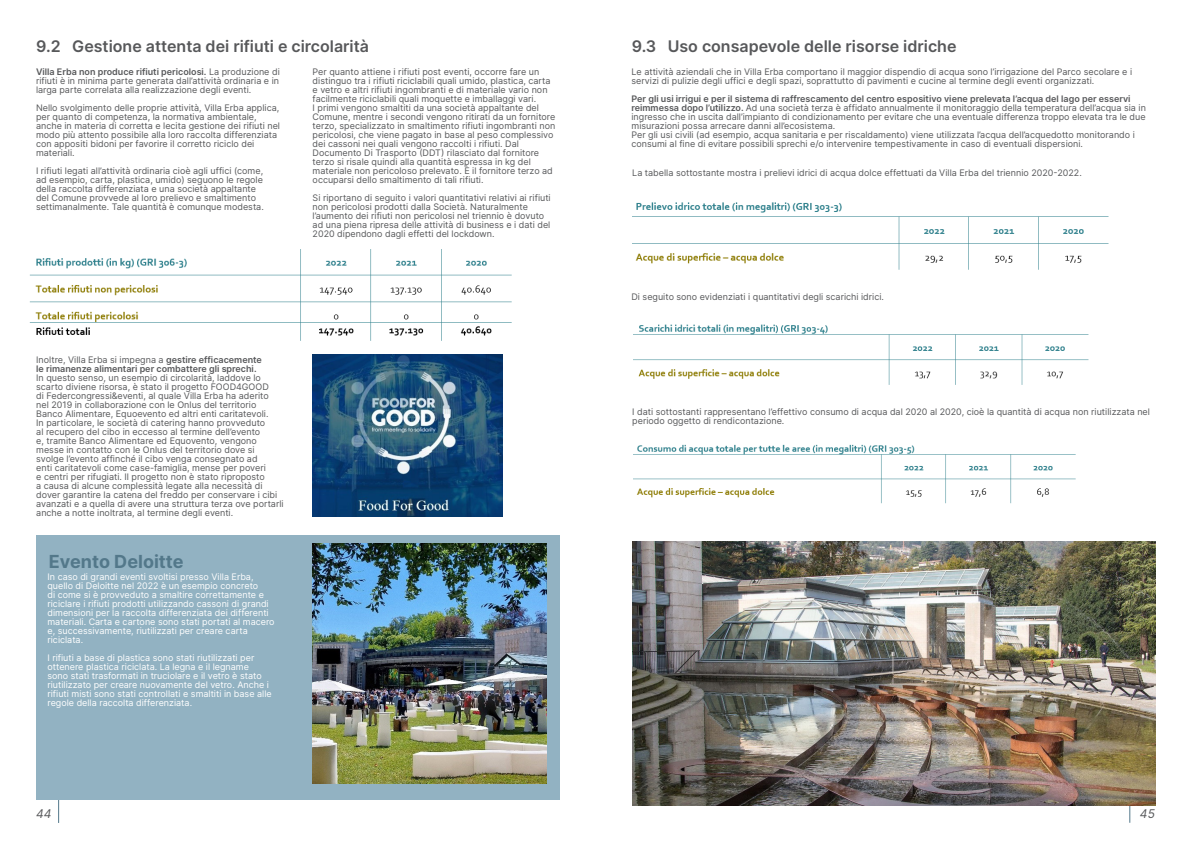
<style>
.page{position:relative;width:1191px;height:842px;background:#fff}
.page>*{position:absolute;margin:0;border:0;box-sizing:border-box;transform-origin:0 0}
.t1{font:700 18px "Inter";color:#53788a}
.t2{font:600 16px "Inter";color:#57585a}
.t3{font:italic 12px "Inter";color:#57585a}
.t4{font:9px/9px "Inter";color:#57585a}
.t5{font:9px/9px "Inter";color:#fff}
.s1{font-weight:600}
</style>
<div class="page">
<svg style="left:58px;top:800px;width:1px;height:23px"></svg>
<svg style="left:1129px;top:806px;width:1px;height:17px"></svg>
<img style="left:29px;top:249px;width:483px;height:92px">
<img style="left:313px;top:355px;width:189px;height:162px">
<div style="left:36px;top:535px;width:523px;height:265px;background:#92b2c2"></div>
<img style="left:313px;top:544px;width:233px;height:239px">
<img style="left:632px;top:202px;width:477px;height:68px">
<img style="left:633px;top:324px;width:456px;height:61px">
<img style="left:633px;top:444px;width:443px;height:60px">
<img style="left:632px;top:541px;width:523px;height:265px">
<p class="t2" style="left:36px;top:34px;width:334px">9.2 Gestione attenta dei rifiuti e circolarità</p>
<p class="t4" style="left:36px;top:67px;width:245px;text-align:justify"><span class="s1">Villa Erba non produce rifiuti pericolosi.</span> La produzione di rifiuti è in minima parte generata dall’attività ordinaria e in larga parte correlata alla realizzazione degli eventi.</p>
<p class="t4" style="left:36px;top:103px;width:245px">Nello svolgimento delle proprie attività, Villa Erba applica, per quanto di competenza, la normativa ambientale, anche in materia di corretta e lecita gestione dei rifiuti nel modo più attento possibile alla loro raccolta differenziata con appositi bidoni per favorire il corretto riciclo dei materiali.</p>
<p class="t4" style="left:36px;top:166px;width:229px">I rifiuti legati all’attività ordinaria cioè agli uffici (come, ad esempio, carta, plastica, umido) seguono le regole della raccolta differenziata e una società appaltante del Comune provvede al loro prelievo e smaltimento settimanalmente. Tale quantità è comunque modesta.</p>
<p class="t4" style="left:313px;top:67px;width:244px">Per quanto attiene i rifiuti post eventi, occorre fare un distinguo tra i rifiuti riciclabili quali umido, plastica, carta e vetro e altri rifiuti ingombranti e di materiale vario non facilmente riciclabili quali moquette e imballaggi vari.<br>I primi vengono smaltiti da una società appaltante del Comune, mentre i secondi vengono ritirati da un fornitore terzo, specializzato in smaltimento rifiuti ingombranti non pericolosi, che viene pagato in base al peso complessivo dei cassoni nei quali vengono raccolti i rifiuti. Dal Documento Di Trasporto (DDT) rilasciato dal fornitore terzo si risale quindi alla quantità espressa in kg del materiale non pericoloso prelevato. È il fornitore terzo ad occuparsi dello smaltimento di tali rifiuti.</p>
<p class="t4" style="left:313px;top:193px;width:240px">Si riportano di seguito i valori quantitativi relativi ai rifiuti non pericolosi prodotti dalla Società. Naturalmente l’aumento dei rifiuti non pericolosi nel triennio è dovuto ad una piena ripresa delle attività di business e i dati del 2020 dipendono dagli effetti del lockdown.</p>
<p class="t4" style="left:36px;top:355px;width:249px">Inoltre, Villa Erba si impegna a <span class="s1">gestire efficacemente<br>le rimanenze alimentari per combattere gli sprechi.<br></span>In questo senso, un esempio di circolarità, laddove lo scarto diviene risorsa, è stato il progetto FOOD4GOOD<br>di Federcongressi&amp;eventi, al quale Villa Erba ha aderito nel 2019 in collaborazione con le Onlus del territorio Banco Alimentare, Equoevento ed altri enti caritatevoli.<br>In particolare, le società di catering hanno provveduto<br>al recupero del cibo in eccesso al termine dell’evento<br>e, tramite Banco Alimentare ed Equovento, vengono messe in contatto con le Onlus del territorio dove si svolge l’evento affinché il cibo venga consegnato ad<br>enti caritatevoli come case-famiglia, mense per poveri<br>e centri per rifugiati. Il progetto non è stato riproposto<br>a causa di alcune complessità legate alla necessità di dover garantire la catena del freddo per conservare i cibi avanzati e a quella di avere una struttura terza ove portarli anche a notte inoltrata, al termine degli eventi.</p>
<p class="t1" style="left:49px;top:548px;width:136px">Evento Deloitte</p>
<p class="t5" style="left:47px;top:572px;width:229px">In caso di grandi eventi svoltisi presso Villa Erba, quello di Deloitte nel 2022 è un esempio concreto<br>di come si è provveduto a smaltire correttamente e riciclare i rifiuti prodotti utilizzando cassoni di grandi dimensioni per la raccolta differenziata dei differenti materiali. Carta e cartone sono stati portati al macero e, successivamente, riutilizzati per creare carta riciclata.</p>
<p class="t5" style="left:47px;top:653px;width:226px">I rifiuti a base di plastica sono stati riutilizzati per ottenere plastica riciclata. La legna e il legname sono stati trasformati in truciolare e il vetro è stato riutilizzato per creare nuovamente del vetro. Anche i rifiuti misti sono stati controllati e smaltiti in base alle regole della raccolta differenziata.</p>
<p class="t2" style="left:632px;top:34px;width:326px">9.3 Uso consapevole delle risorse idriche</p>
<p class="t4" style="left:631px;top:67px;width:502px">Le attività aziendali che in Villa Erba comportano il maggior dispendio di acqua sono l’irrigazione del Parco secolare e i servizi di pulizie degli uffici e degli spazi, soprattutto di pavimenti e cucine al termine degli eventi organizzati.</p>
<p class="t4" style="left:631px;top:94px;width:516px"><span class="s1">Per gli usi irrigui e per il sistema di raffrescamento del centro espositivo viene prelevata l’acqua del lago per esservi reimmessa dopo l’utilizzo.</span> Ad una società terza è affidato annualmente il monitoraggio della temperatura dell’acqua sia in ingresso che in uscita dall’impianto di condizionamento per evitare che una eventuale differenza troppo elevata tra le due misurazioni possa arrecare danni all’ecosistema.</p>
<p class="t4" style="left:631px;top:130px;width:505px">Per gli usi civili (ad esempio, acqua sanitaria e per riscaldamento) viene utilizzata l’acqua dell’acquedotto monitorando i consumi al fine di evitare possibili sprechi e/o intervenire tempestivamente in caso di eventuali dispersioni.</p>
<p class="t4" style="left:632px;top:168px;width:451px">La tabella sottostante mostra i prelievi idrici di acqua dolce effettuati da Villa Erba del triennio 2020-2022.</p>
<p class="t4" style="left:631px;top:292px;width:254px">Di seguito sono evidenziati i quantitativi degli scarichi idrici.</p>
<p class="t4" style="left:632px;top:407px;width:519px">I dati sottostanti rappresentano l’effettivo consumo di acqua dal 2020 al 2020, cioè la quantità di acqua non riutilizzata nel periodo oggetto di rendicontazione.</p>
<h3 class="t3" style="left:36px;top:804px;width:17px">44</h3>
<h3 class="t3" style="left:1140px;top:804px;width:16px">45</h3>
</div>
